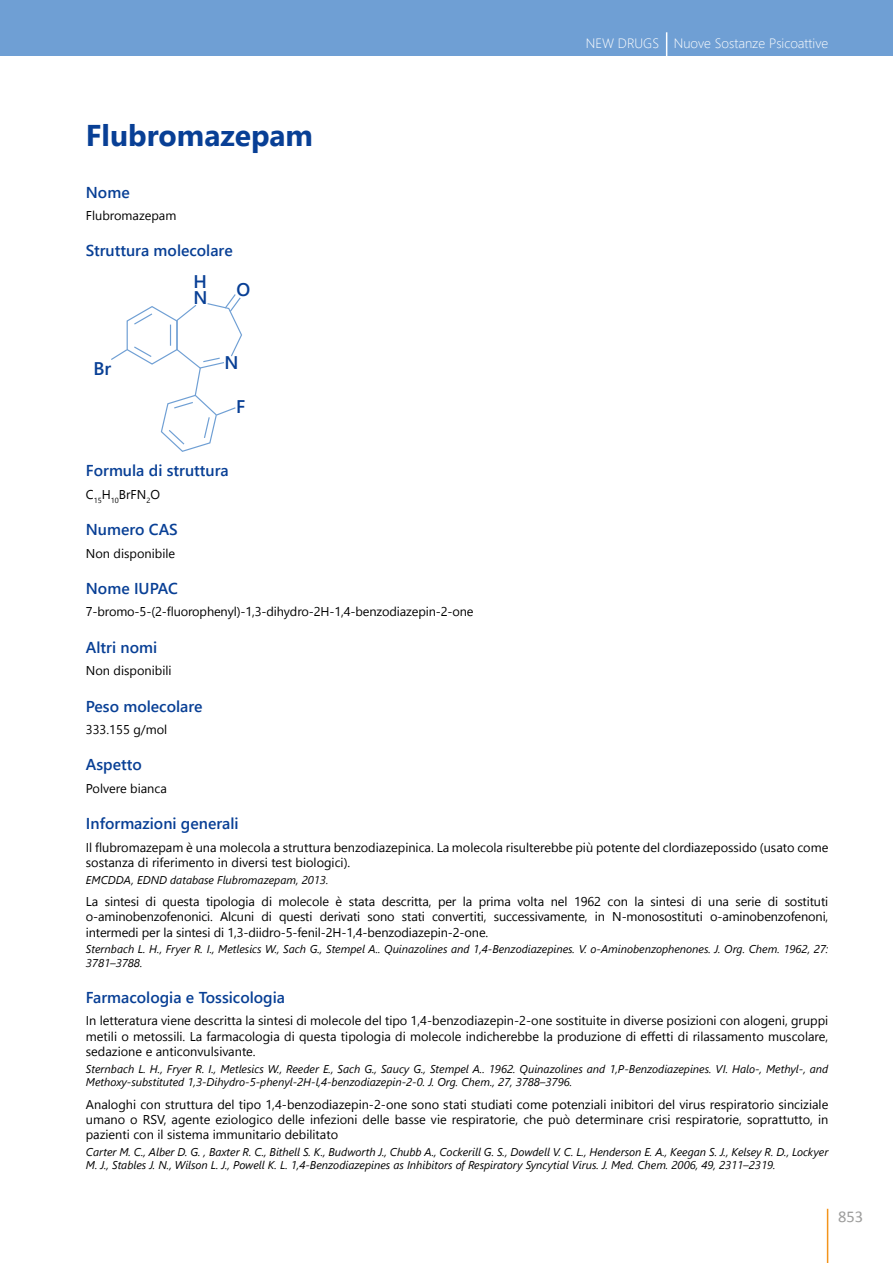
<style>
.page{position:relative;width:893px;height:1263px;background:#fff}
.page>*{position:absolute;margin:0;border:0;box-sizing:border-box;transform-origin:0 0}
.t1{font:700 30px "Segoe UI";color:#083f95}
.t2{font:600 18.3px/16px "Segoe UI";color:#083f95}
.t3{font:16.5px "Calibri";color:#9d9d9c}
.t4{font:600 15.75px "Segoe UI";color:#083f95}
.t5{font:300 13.5px "Segoe UI";color:#fff}
.t6{font:12.75px/15.3px "Segoe UI";color:#000;text-align:justify}
.t7{font:italic 11.25px/13.5px "Segoe UI";color:#000}
</style>
<div class="page">
<div style="left:0;top:0;width:893px;height:55px;background:#6f9fd4"></div>
<hr style="left:827px;top:1209px;width:1px;height:54px;background:#f3941b">
<svg style="left:666px;top:32px;width:1px;height:23px"></svg>
<svg style="left:111px;top:294px;width:131px;height:158px"></svg>
<p class="t5" style="left:586px;top:33px;width:244px">NEW DRUGS Nuove Sostanze Psicoattive</p>
<h1 class="t1" style="left:86px;top:113px;width:229px">Flubromazepam</h1>
<p class="t4" style="left:86px;top:180px;width:45px">Nome</p>
<p class="t6" style="left:86px;top:207px;width:92px">Flubromazepam</p>
<p class="t4" style="left:86px;top:239px;width:148px">Struttura molecolare</p>
<h2 class="t2" style="left:194px;top:272px;width:16px">H<br>N</h2>
<h2 class="t2" style="left:236px;top:280px;width:15px">O</h2>
<h2 class="t2" style="left:94px;top:360px;width:19px">Br</h2>
<h2 class="t2" style="left:225px;top:354px;width:16px">N</h2>
<h2 class="t2" style="left:236px;top:398px;width:11px">F</h2>
<p class="t4" style="left:86px;top:459px;width:144px">Formula di struttura</p>
<p class="t6" style="left:86px;top:486px;width:76px">C<sub>15</sub>H<sub>10</sub>BrFN<sub>2</sub>O</p>
<p class="t4" style="left:86px;top:518px;width:93px">Numero CAS</p>
<p class="t6" style="left:86px;top:545px;width:91px">Non disponibile</p>
<p class="t4" style="left:86px;top:576px;width:94px">Nome IUPAC</p>
<p class="t6" style="left:86px;top:604px;width:389px">7-bromo-5-(2-fluorophenyl)-1,3-dihydro-2H-1,4-benzodiazepin-2-one</p>
<p class="t4" style="left:86px;top:635px;width:73px">Altri nomi</p>
<p class="t6" style="left:86px;top:663px;width:87px">Non disponibili</p>
<p class="t4" style="left:86px;top:694px;width:118px">Peso molecolare</p>
<p class="t6" style="left:86px;top:721px;width:83px">333.155 g/mol</p>
<p class="t4" style="left:86px;top:753px;width:57px">Aspetto</p>
<p class="t6" style="left:86px;top:780px;width:83px">Polvere bianca</p>
<p class="t4" style="left:86px;top:812px;width:154px">Informazioni generali</p>
<p class="t6" style="left:86px;top:839px;width:744px">Il flubromazepam è una molecola a struttura benzodiazepinica. La molecola risulterebbe più potente del clordiazepossido (usato come sostanza di riferimento in diversi test biologici).</p>
<p class="t7" style="left:86px;top:872px;width:244px">EMCDDA, EDND database Flubromazepam, 2013.</p>
<p class="t6" style="left:86px;top:893px;width:744px">La sintesi di questa tipologia di molecole è stata descritta, per la prima volta nel 1962 con la sintesi di una serie di sostituti o-aminobenzofenonici. Alcuni di questi derivati sono stati convertiti, successivamente, in N-monosostituti o-aminobenzofenoni, intermedi per la sintesi di 1,3-diidro-5-fenil-2H-1,4-benzodiazepin-2-one.</p>
<p class="t7" style="left:86px;top:942px;width:744px">Sternbach L. H., Fryer R. I., Metlesics W., Sach G., Stempel A.. Quinazolines and 1,4-Benzodiazepines. V. o-Aminobenzophenones. J. Org. Chem. 1962, 27:<br>3781–3788.</p>
<p class="t4" style="left:86px;top:985px;width:201px">Farmacologia e Tossicologia</p>
<p class="t6" style="left:86px;top:1013px;width:744px">In letteratura viene descritta la sintesi di molecole del tipo 1,4-benzodiazepin-2-one sostituite in diverse posizioni con alogeni, gruppi metili o metossili. La farmacologia di questa tipologia di molecole indicherebbe la produzione di effetti di rilassamento muscolare, sedazione e anticonvulsivante.</p>
<p class="t7" style="left:86px;top:1061px;width:744px">Sternbach L. H., Fryer R. I., Metlesics W., Reeder E., Sach G., Saucy G., Stempel A.. 1962. Quinazolines and 1,P-Benzodiazepines. VI. Halo-, Methyl-, and<br>Methoxy-substituted 1,3-Dihydro-5-phenyl-2H-l,4-benzodiazepin-2-0. J. Org. Chem., 27, 3788–3796.</p>
<p class="t6" style="left:86px;top:1096px;width:744px">Analoghi con struttura del tipo 1,4-benzodiazepin-2-one sono stati studiati come potenziali inibitori del virus respiratorio sinciziale umano o RSV, agente eziologico delle infezioni delle basse vie respiratorie, che può determinare crisi respiratorie, soprattutto, in pazienti con il sistema immunitario debilitato</p>
<p class="t7" style="left:86px;top:1144px;width:744px">Carter M. C., Alber D. G. , Baxter R. C., Bithell S. K., Budworth J., Chubb A., Cockerill G. S., Dowdell V. C. L., Henderson E. A., Keegan S. J., Kelsey R. D., Lockyer<br>M. J., Stables J. N., Wilson L. J., Powell K. L. 1,4-Benzodiazepines as Inhibitors of Respiratory Syncytial Virus. J. Med. Chem. 2006, 49, 2311–2319.</p>
<p class="t3" style="left:838px;top:1206px;width:27px">853</p>
</div>
